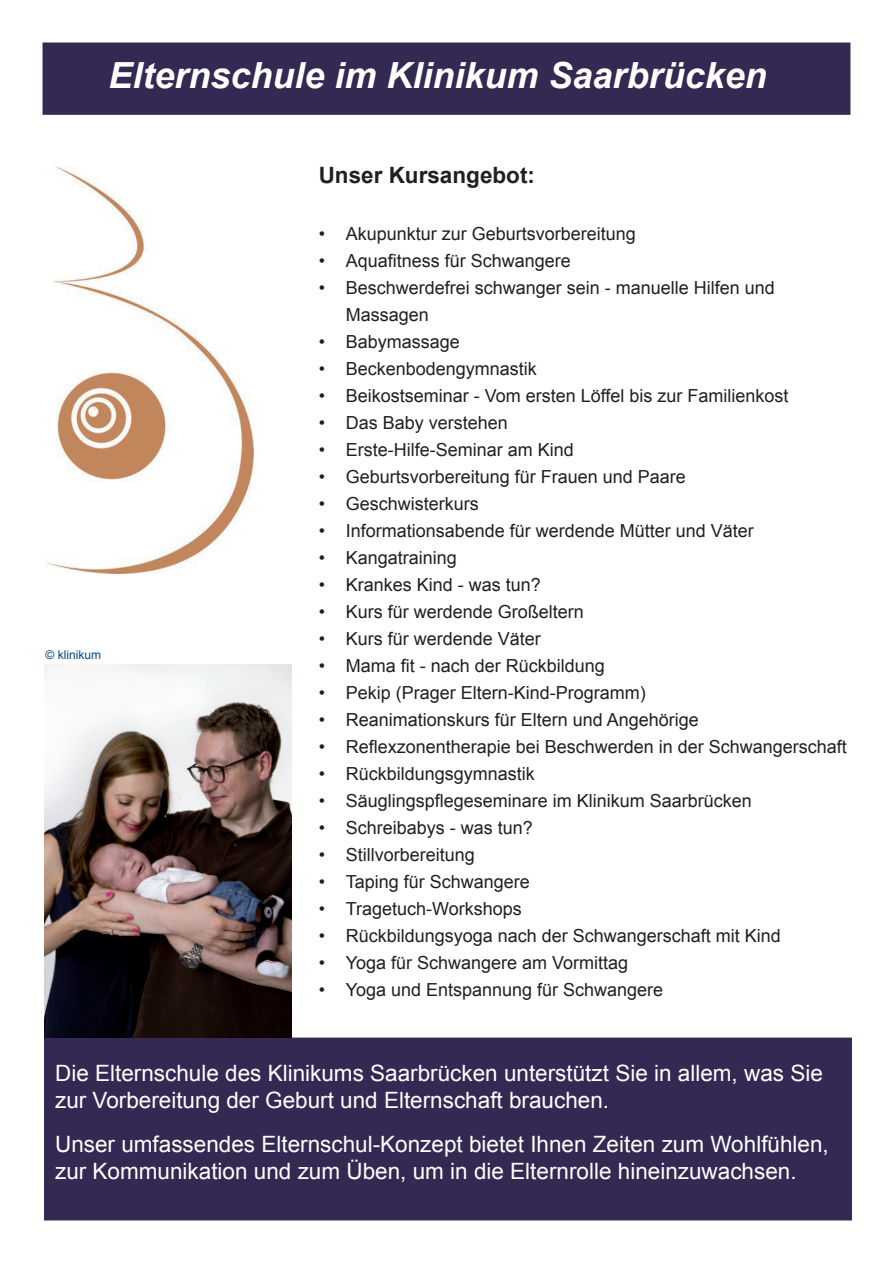
<style>
.page{position:relative;width:893px;height:1263px;background:#fff}
.page>*{position:absolute;margin:0;border:0;box-sizing:border-box;transform-origin:0 0}
.t1{font:italic 700 36px "Arial";color:#fff}
.t2{font:22.5px/27px "Arial";color:#fff}
.t3{font:700 22.5px "Arial";color:#231f20}
.t4{font:18px/27px "Arial";color:#231f20}
.t5{font:12px "Arial";color:#014990}
</style>
<div class="page">
<div style="left:43px;top:43px;width:807px;height:72px;background:#332952;border:2px solid #332952"></div>
<div style="left:44px;top:1037px;width:808px;height:183px;background:#332952;border:2px solid #332952"></div>
<img style="left:46px;top:167px;width:208px;height:406px">
<img style="left:44px;top:664px;width:248px;height:373px">
<h1 class="t1" style="left:108px;top:51px;width:660px">Elternschule im Klinikum Saarbrücken</h1>
<p class="t5" style="left:46px;top:647px;width:57px">© klinikum</p>
<p class="t3" style="left:319px;top:160px;width:218px">Unser Kursangebot:</p>
<p class="t4" style="left:319px;top:221px;width:319px">• Akupunktur zur Geburtsvorbereitung</p>
<p class="t4" style="left:319px;top:248px;width:254px">• Aquafitness für Schwangere</p>
<p class="t4" style="left:346px;top:275px;width:431px;text-indent:-27px">• Beschwerdefrei schwanger sein - manuelle Hilfen und<br>Massagen</p>
<p class="t4" style="left:319px;top:329px;width:143px">• Babymassage</p>
<p class="t4" style="left:319px;top:356px;width:220px">• Beckenbodengymnastik</p>
<p class="t4" style="left:319px;top:383px;width:471px">• Beikostseminar - Vom ersten Löffel bis zur Familienkost</p>
<p class="t4" style="left:319px;top:410px;width:191px">• Das Baby verstehen</p>
<p class="t4" style="left:319px;top:437px;width:257px">• Erste-Hilfe-Seminar am Kind</p>
<p class="t4" style="left:319px;top:464px;width:369px">• Geburtsvorbereitung für Frauen und Paare</p>
<p class="t4" style="left:319px;top:491px;width:162px">• Geschwisterkurs</p>
<p class="t4" style="left:319px;top:518px;width:437px">• Informationsabende für werdende Mütter und Väter</p>
<p class="t4" style="left:319px;top:545px;width:140px">• Kangatraining</p>
<p class="t4" style="left:319px;top:572px;width:224px">• Krankes Kind - was tun?</p>
<p class="t4" style="left:319px;top:599px;width:267px">• Kurs für werdende Großeltern</p>
<p class="t4" style="left:319px;top:626px;width:224px">• Kurs für werdende Väter</p>
<p class="t4" style="left:319px;top:653px;width:288px">• Mama fit - nach der Rückbildung</p>
<p class="t4" style="left:319px;top:680px;width:329px">• Pekip (Prager Eltern-Kind-Programm)</p>
<p class="t4" style="left:319px;top:707px;width:382px">• Reanimationskurs für Eltern und Angehörige</p>
<p class="t4" style="left:319px;top:734px;width:530px">• Reflexzonentherapie bei Beschwerden in der Schwangerschaft</p>
<p class="t4" style="left:319px;top:761px;width:218px">• Rückbildungsgymnastik</p>
<p class="t4" style="left:319px;top:788px;width:435px">• Säuglingspflegeseminare im Klinikum Saarbrücken</p>
<p class="t4" style="left:319px;top:815px;width:216px">• Schreibabys - was tun?</p>
<p class="t4" style="left:319px;top:842px;width:158px">• Stillvorbereitung</p>
<p class="t4" style="left:319px;top:869px;width:213px">• Taping für Schwangere</p>
<p class="t4" style="left:319px;top:896px;width:205px">• Tragetuch-Workshops</p>
<p class="t4" style="left:319px;top:923px;width:464px">• Rückbildungsyoga nach der Schwangerschaft mit Kind</p>
<p class="t4" style="left:319px;top:950px;width:311px">• Yoga für Schwangere am Vormittag</p>
<p class="t4" style="left:319px;top:977px;width:346px">• Yoga und Entspannung für Schwangere</p>
<p class="t2" style="left:55px;top:1059px;width:769px">Die Elternschule des Klinikums Saarbrücken unterstützt Sie in allem, was Sie zur Vorbereitung der Geburt und Elternschaft brauchen.</p>
<p class="t2" style="left:55px;top:1130px;width:775px">Unser umfassendes Elternschul-Konzept bietet Ihnen Zeiten zum Wohlfühlen, zur Kommunikation und zum Üben, um in die Elternrolle hineinzuwachsen.</p>
</div>
